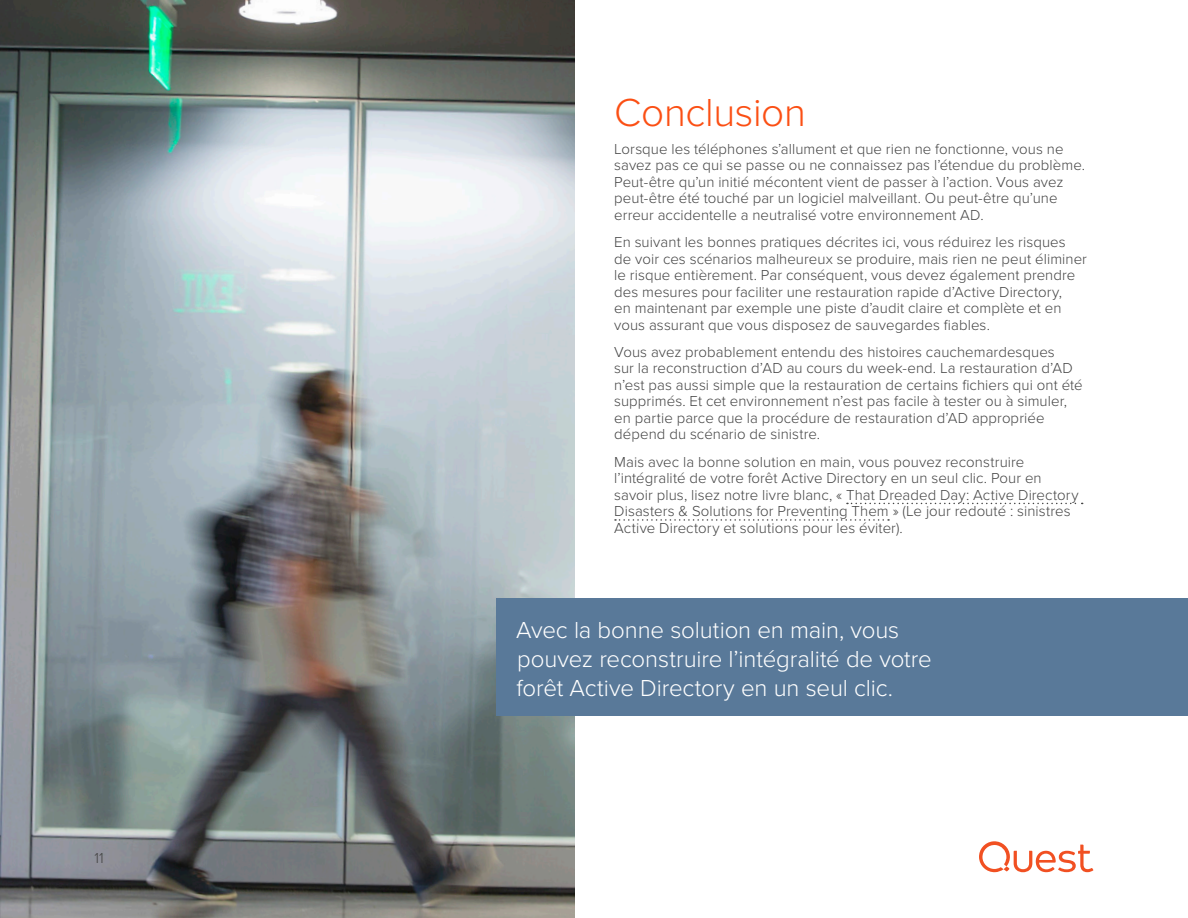
<style>
.page{position:relative;width:1188px;height:918px;background:#fff}
.page>*{position:absolute;margin:0;border:0;box-sizing:border-box;transform-origin:0 0}
.Body{font:300 40.5px "Proxima Nova";letter-spacing:-.01em;color:#fb4f14}
.Callout_Box_Medium{font:300 24px/28.8px "Proxima Nova";letter-spacing:-.005em;color:#fff}
.Body-2{font:300 15px/16.5px "Proxima Nova";letter-spacing:.005em;color:#444}
</style>
<div class="page">
<img style="left:0;top:0;width:575px;height:918px">
<svg style="left:979px;top:841px;width:114px;height:31px"></svg>
<svg style="left:847px;top:503px;width:236px;height:1px"></svg>
<svg style="left:615px;top:519px;width:274px;height:2px"></svg>
<div style="left:497px;top:599px;width:691px;height:117px;background:#597999"></div>
<p class="Body-2" style="left:94px;top:849px;width:11px">11</p>
<p class="Body" style="left:614px;top:83px;width:193px">Conclusion</p>
<p class="Body-2" style="left:614px;top:140px;width:472px">Lorsque les téléphones s’allument et que rien ne fonctionne, vous ne savez pas ce qui se passe ou ne connaissez pas l’étendue du problème.<br>Peut-être qu’un initié mécontent vient de passer à l’action. Vous avez peut-être été touché par un logiciel malveillant. Ou peut-être qu’une erreur accidentelle a neutralisé votre environnement AD.</p>
<p class="Body-2" style="left:614px;top:233px;width:474px">En suivant les bonnes pratiques décrites ici, vous réduirez les risques<br>de voir ces scénarios malheureux se produire, mais rien ne peut éliminer le risque entièrement. Par conséquent, vous devez également prendre des mesures pour faciliter une restauration rapide d’Active Directory,<br>en maintenant par exemple une piste d’audit claire et complète et en vous assurant que vous disposez de sauvegardes fiables.</p>
<p class="Body-2" style="left:614px;top:343px;width:470px">Vous avez probablement entendu des histoires cauchemardesques<br>sur la reconstruction d’AD au cours du week-end. La restauration d’AD n’est pas aussi simple que la restauration de certains fichiers qui ont été supprimés. Et cet environnement n’est pas facile à tester ou à simuler, en partie parce que la procédure de restauration d’AD appropriée dépend du scénario de sinistre.</p>
<p class="Body-2" style="left:614px;top:453px;width:466px">Mais avec la bonne solution en main, vous pouvez reconstruire l’intégralité de votre forêt Active Directory en un seul clic. Pour en savoir plus, lisez notre livre blanc, « That Dreaded Day: Active Directory Disasters &amp; Solutions for Preventing Them » (Le jour redouté : sinistres Active Directory et solutions pour les éviter).</p>
<p class="Callout_Box_Medium" style="left:516px;top:615px;width:417px">Avec la bonne solution en main, vous pouvez reconstruire l’intégralité de votre forêt Active Directory en un seul clic.</p>
</div>
